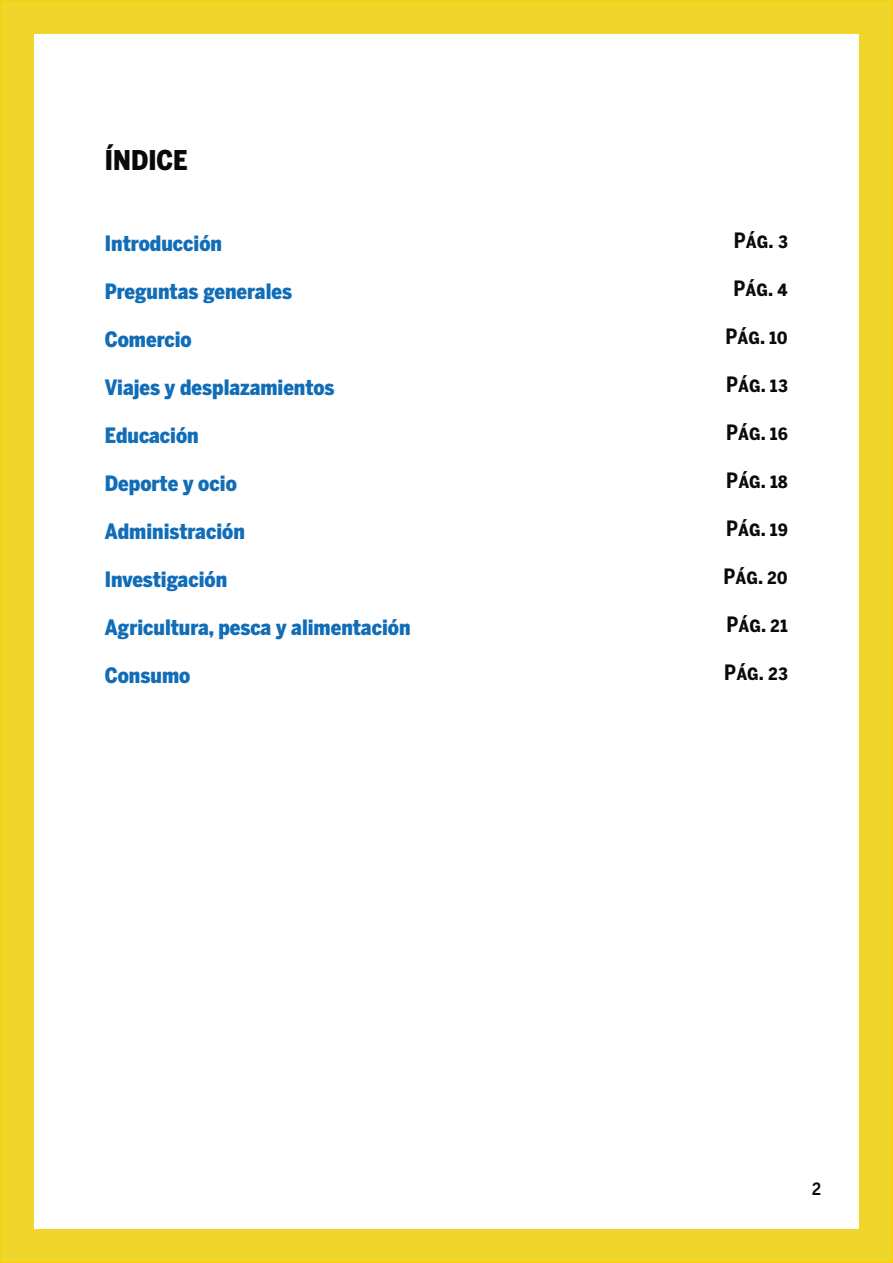
<style>
.page{position:relative;width:893px;height:1263px;background:#f0d52b}
.page>*{position:absolute;margin:0;border:0;box-sizing:border-box;transform-origin:0 0}
.t1{font:900 27px "Benton Sans Cond";color:#0c090d}
.t2{font:900 21px "Benton Sans Cond";color:#116db7}
.t3{font:21px "Benton Sans Cond Bold SC";color:#0c090d}
.t4{font:21px "Benton Sans Cond Medium SC";color:#0c090d}
</style>
<div class="page">
<div style="left:34px;top:34px;width:825px;height:1195px;background:#fff"></div>
<p class="t1" style="left:105px;top:144px;width:84px">ÍNDICE</p>
<p class="t2" style="left:105px;top:231px;width:119px">Introducción</p>
<p class="t2" style="left:105px;top:279px;width:189px">Preguntas generales</p>
<p class="t2" style="left:105px;top:327px;width:88px">Comercio</p>
<p class="t2" style="left:105px;top:375px;width:231px">Viajes y desplazamientos</p>
<p class="t2" style="left:105px;top:423px;width:95px">Educación</p>
<p class="t2" style="left:105px;top:471px;width:133px">Deporte y ocio</p>
<p class="t2" style="left:105px;top:519px;width:141px">Administración</p>
<p class="t2" style="left:105px;top:567px;width:124px">Investigación</p>
<p class="t2" style="left:105px;top:615px;width:307px">Agricultura, pesca y alimentación</p>
<p class="t2" style="left:105px;top:663px;width:87px">Consumo</p>
<p class="t3" style="left:734px;top:228px;width:55px">Pág. 3</p>
<p class="t3" style="left:733px;top:276px;width:56px">Pág. 4</p>
<p class="t3" style="left:725px;top:324px;width:64px">Pág. 10</p>
<p class="t3" style="left:726px;top:372px;width:63px">Pág. 13</p>
<p class="t3" style="left:726px;top:420px;width:63px">Pág. 16</p>
<p class="t3" style="left:726px;top:468px;width:63px">Pág. 18</p>
<p class="t3" style="left:726px;top:516px;width:63px">Pág. 19</p>
<p class="t3" style="left:723px;top:564px;width:66px">Pág. 20</p>
<p class="t3" style="left:726px;top:612px;width:63px">Pág. 21</p>
<p class="t3" style="left:724px;top:660px;width:65px">Pág. 23</p>
<p class="t4" style="left:812px;top:1175px;width:11px">2</p>
</div>
